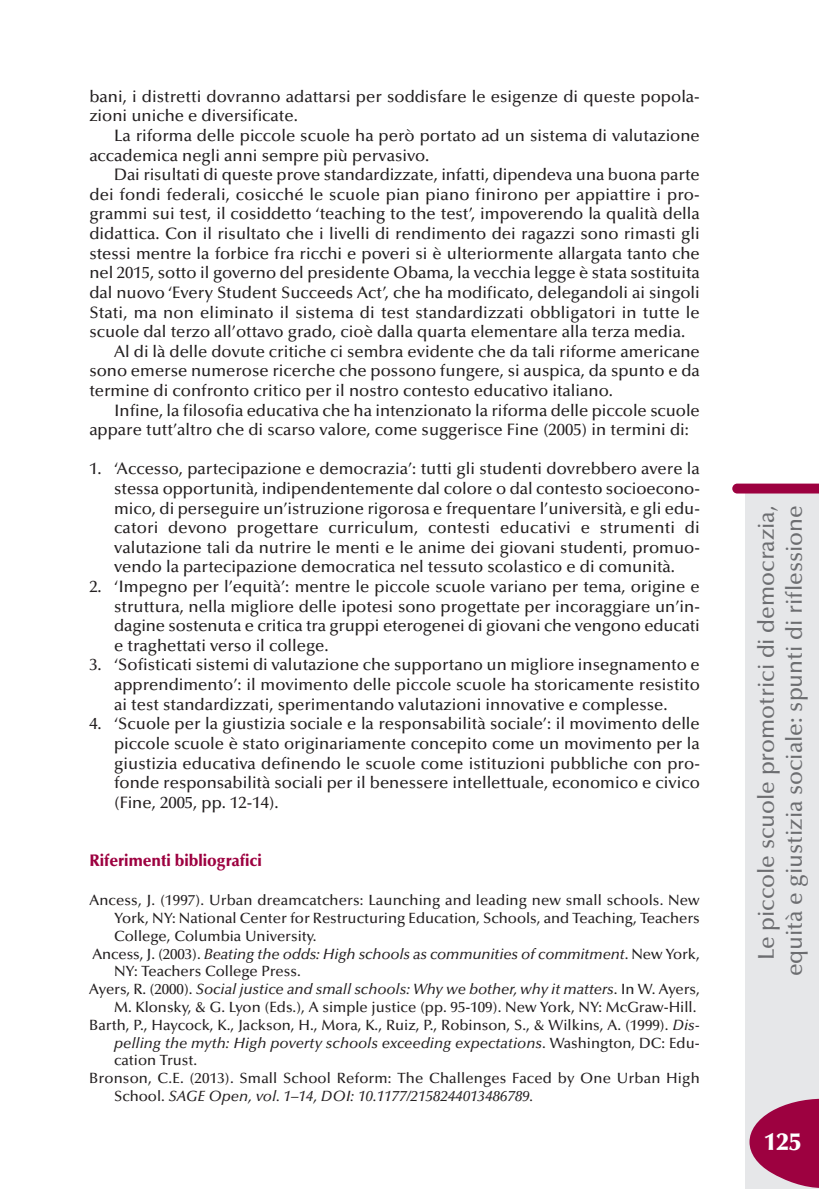
<style>
.page{position:relative;width:819px;height:1191px;background:#fff}
.page>*{position:absolute;margin:0;border:0;box-sizing:border-box;transform-origin:0 0}
.t1{font:900 24.5px "Optima";color:#fff}
.t2{font:500 22.75px/28px "Optima";color:#6c6d70;text-align:right}
.t3{font:500 16.62px/19.6px "Optima";color:#231f20;text-align:justify}
.t4{font:900 16.62px "Optima";color:#9d0140;scale:.95 1}
.t5{font:500 14.88px "Optima";color:#231f20}
.t6{font:italic 500 14.88px "Optima";color:#231f20}
.s1{font-style:normal}
.s2{font-style:italic}
</style>
<div class="page">
<div style="left:745px;top:491px;width:74px;height:697px;background:#e6e7e9"></div>
<svg style="left:732px;top:483px;width:87px;height:10px"></svg>
<svg style="left:749px;top:1098px;width:70px;height:90px"></svg>
<p class="t3" style="left:89px;top:88px;width:612px">bani, i distretti dovranno adattarsi per soddisfare le esigenze di queste popola&shy;zioni uniche e diversificate.</p>
<p class="t3" style="left:89px;top:127px;width:612px;text-indent:25px">La riforma delle piccole scuole ha però portato ad un sistema di valutazione accademica negli anni sempre più pervasivo.</p>
<p class="t3" style="left:114px;top:166px;width:587px">Dai risultati di queste prove standardizzate, infatti, dipendeva una buona parte</p>
<p class="t3" style="left:89px;top:186px;width:612px">dei fondi federali, cosicché le scuole pian piano finirono per appiattire i pro-</p>
<p class="t3" style="left:89px;top:206px;width:612px">grammi sui test, il cosiddetto ‘teaching to the test’, impoverendo la qualità della</p>
<p class="t3" style="left:89px;top:225px;width:612px">didattica. Con il risultato che i livelli di rendimento dei ragazzi sono rimasti gli</p>
<p class="t3" style="left:89px;top:245px;width:612px">stessi mentre la forbice fra ricchi e poveri si è ulteriormente allargata tanto che</p>
<p class="t3" style="left:89px;top:264px;width:612px">nel 2015, sotto il governo del presidente Obama, la vecchia legge è stata sostituita</p>
<p class="t3" style="left:89px;top:284px;width:612px">dal nuovo ‘Every Student Succeeds Act’, che ha modificato, delegandoli ai singoli</p>
<p class="t3" style="left:89px;top:304px;width:612px">Stati, ma non eliminato il sistema di test standardizzati obbligatori in tutte le</p>
<p class="t3" style="left:89px;top:323px;width:597px">scuole dal terzo all’ottavo grado, cioè dalla quarta elementare alla terza media.</p>
<p class="t3" style="left:114px;top:343px;width:587px">Al di là delle dovute critiche ci sembra evidente che da tali riforme americane</p>
<p class="t3" style="left:89px;top:362px;width:612px">sono emerse numerose ricerche che possono fungere, si auspica, da spunto e da</p>
<p class="t3" style="left:89px;top:382px;width:525px">termine di confronto critico per il nostro contesto educativo italiano.</p>
<p class="t3" style="left:114px;top:402px;width:587px">Infine, la filosofia educativa che ha intenzionato la riforma delle piccole scuole</p>
<p class="t3" style="left:89px;top:421px;width:601px">appare tutt’altro che di scarso valore, come suggerisce Fine (2005) in termini di:</p>
<p class="t3" style="left:114px;top:460px;width:587px;text-indent:-25px">1. ‘Accesso, partecipazione e democrazia’: tutti gli studenti dovrebbero avere la stessa opportunità, indipendentemente dal colore o dal contesto socioecono&shy;mico, di perseguire un’istruzione rigorosa e frequentare l’università, e gli edu&shy;catori devono progettare curriculum, contesti educativi e strumenti di valutazione tali da nutrire le menti e le anime dei giovani studenti, promuo&shy;vendo la partecipazione democratica nel tessuto scolastico e di comunità.</p>
<p class="t3" style="left:114px;top:578px;width:587px;text-indent:-25px">2. ‘Impegno per l’equità’: mentre le piccole scuole variano per tema, origine e struttura, nella migliore delle ipotesi sono progettate per incoraggiare un’in&shy;dagine sostenuta e critica tra gruppi eterogenei di giovani che vengono educati e traghettati verso il college.</p>
<p class="t3" style="left:114px;top:657px;width:587px;text-indent:-25px">3. ‘Sofisticati sistemi di valutazione che supportano un migliore insegnamento e apprendimento’: il movimento delle piccole scuole ha storicamente resistito ai test standardizzati, sperimentando valutazioni innovative e complesse.</p>
<p class="t3" style="left:114px;top:715px;width:587px;text-indent:-25px">4. ‘Scuole per la giustizia sociale e la responsabilità sociale’: il movimento delle piccole scuole è stato originariamente concepito come un movimento per la giustizia educativa definendo le scuole come istituzioni pubbliche con pro&shy;fonde responsabilità sociali per il benessere intellettuale, economico e civico (Fine, 2005, pp. 12-14).</p>
<p class="t4" style="left:89px;top:854px;width:183px">Riferimenti bibliografici</p>
<p class="t5" style="left:89px;top:894px;width:612px">Ancess, J. (1997). Urban dreamcatchers: Launching and leading new small schools. New</p>
<p class="t5" style="left:114px;top:912px;width:587px">York, NY: National Center for Restructuring Education, Schools, and Teaching, Teachers</p>
<p class="t5" style="left:114px;top:930px;width:204px">College, Columbia University.</p>
<p class="t6" style="left:92px;top:947px;width:608px"><span class="s1">Ancess, J. (2003).</span> Beating the odds: High schools as communities of commitment<span class="s1">. New York,</span></p>
<p class="t5" style="left:114px;top:965px;width:188px">NY: Teachers College Press.</p>
<p class="t6" style="left:89px;top:983px;width:612px"><span class="s1">Ayers, R. (2000).</span> Social justice and small schools: Why we bother, why it matters<span class="s1">. In W. Ayers,</span></p>
<p class="t5" style="left:114px;top:1001px;width:584px">M. Klonsky, &amp; G. Lyon (Eds.), A simple justice (pp. 95-109). New York, NY: McGraw-Hill.</p>
<p class="t5" style="left:89px;top:1019px;width:612px">Barth, P., Haycock, K., Jackson, H., Mora, K., Ruiz, P., Robinson, S., &amp; Wilkins, A. (1999). <span class="s2">Dis-</span></p>
<p class="t6" style="left:114px;top:1036px;width:587px">pelling the myth: High poverty schools exceeding expectations<span class="s1">. Washington, DC: Edu-</span></p>
<p class="t5" style="left:114px;top:1054px;width:85px">cation Trust.</p>
<p class="t5" style="left:89px;top:1072px;width:612px">Bronson, C.E. (2013). Small School Reform: The Challenges Faced by One Urban High</p>
<p class="t6" style="left:114px;top:1090px;width:421px"><span class="s1">School.</span> SAGE Open, vol. 1–14, DOI: 10.1177/2158244013486789.</p>
<h2 class="t2" style="left:754px;top:976px;width:472px;rotate:-90deg">Le piccole scuole promotrici di democrazia, equità e giustizia sociale: spunti di riflessione</h2>
<h1 class="t1" style="left:764px;top:1131px;width:38px">125</h1>
</div>
